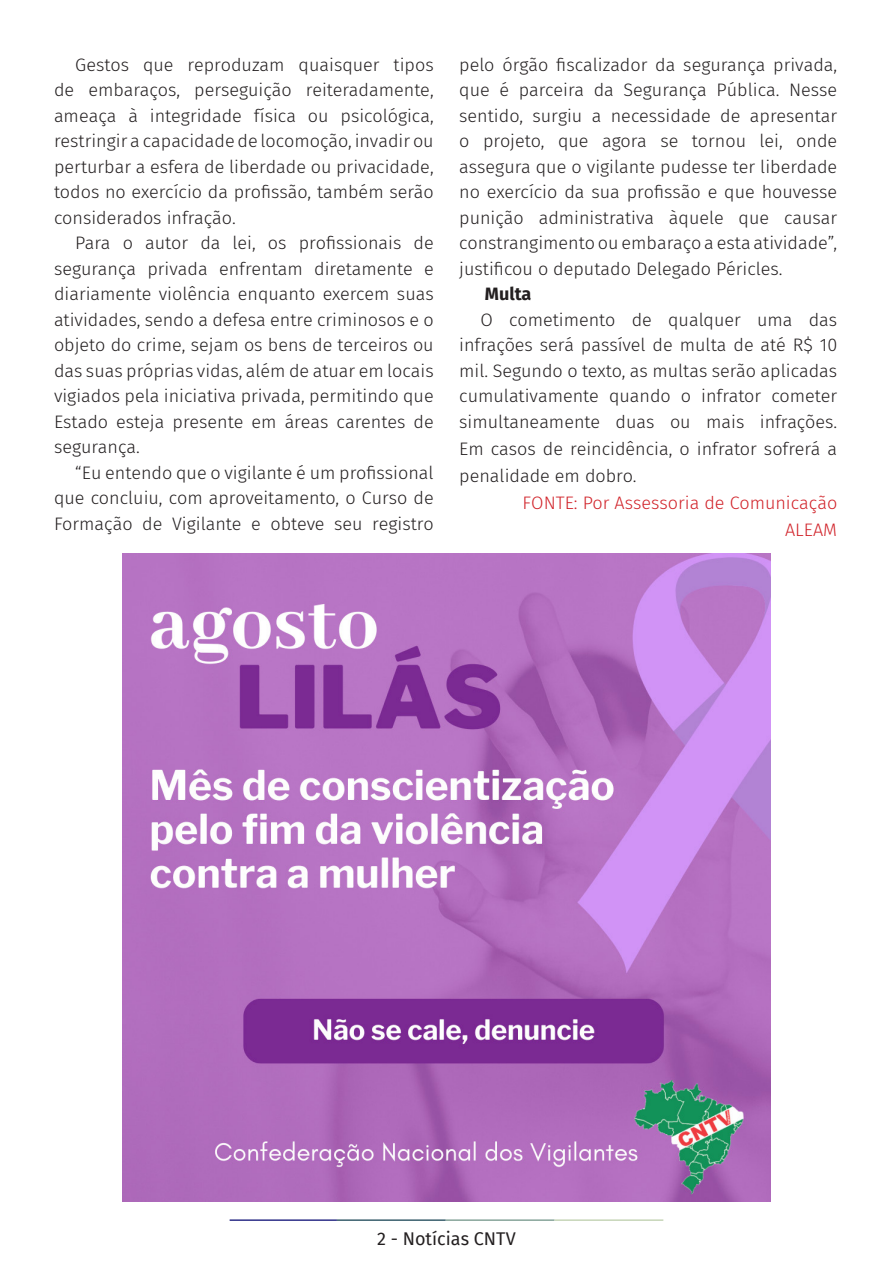
<style>
.page{position:relative;width:893px;height:1263px;background:#fff}
.page>*{position:absolute;margin:0;border:0;box-sizing:border-box;transform-origin:0 0}
.t1{font:300 18px/25.5px "Fira Sans";color:#231f20;text-align:justify}
.t2{font:300 18px/27px "Fira Sans";color:#d1232a;text-align:right}
.t3{font:18px "Fira Sans";color:#231f20}
.t4{font:700 18px "Fira Sans";color:#231f20}
</style>
<div class="page">
<hr style="left:230px;top:1219px;width:107px;height:2px;background:#2f3088">
<hr style="left:337px;top:1219px;width:109px;height:2px;background:#3a5f6d">
<hr style="left:446px;top:1219px;width:109px;height:2px;background:#87a59a">
<hr style="left:555px;top:1219px;width:108px;height:2px;background:#c6d5b7">
<img style="left:123px;top:554px;width:647px;height:647px">
<p class="t1" style="left:54px;top:52px;width:381px;text-indent:21px">Gestos que reproduzam quaisquer tipos de embaraços, perseguição reiteradamente, ameaça à integridade física ou psicológica, restringir a capacidade de locomoção, invadir ou perturbar a esfera de liberdade ou privacidade, todos no exercício da profissão, também serão considerados infração.</p>
<p class="t1" style="left:54px;top:230px;width:381px;text-indent:21px">Para o autor da lei, os profissionais de segurança privada enfrentam diretamente e diariamente violência enquanto exercem suas atividades, sendo a defesa entre criminosos e o objeto do crime, sejam os bens de terceiros ou das suas próprias vidas, além de atuar em locais vigiados pela iniciativa privada, permitindo que Estado esteja presente em áreas carentes de segurança.</p>
<p class="t1" style="left:54px;top:460px;width:381px;text-indent:21px">“Eu entendo que o vigilante é um profissional que concluiu, com aproveitamento, o Curso de Formação de Vigilante e obteve seu registro</p>
<p class="t1" style="left:459px;top:52px;width:380px">pelo órgão fiscalizador da segurança privada, que é parceira da Segurança Pública. Nesse sentido, surgiu a necessidade de apresentar o projeto, que agora se tornou lei, onde assegura que o vigilante pudesse ter liberdade no exercício da sua profissão e que houvesse punição administrativa àquele que causar constrangimento ou embaraço a esta atividade”, justificou o deputado Delegado Péricles.</p>
<p class="t4" style="left:485px;top:279px;width:48px">Multa</p>
<p class="t1" style="left:459px;top:306px;width:380px;line-height:26px;text-indent:21px">O cometimento de qualquer uma das infrações será passível de multa de até R$ 10 mil. Segundo o texto, as multas serão aplicadas cumulativamente quando o infrator cometer simultaneamente duas ou mais infrações.<br>Em casos de reincidência, o infrator sofrerá a penalidade em dobro.</p>
<p class="t2" style="left:523px;top:489px;width:316px">FONTE: Por Assessoria de Comunicação<br>ALEAM</p>
<p class="t3" style="left:377px;top:1225px;width:140px">2 - Notícias CNTV</p>
</div>
